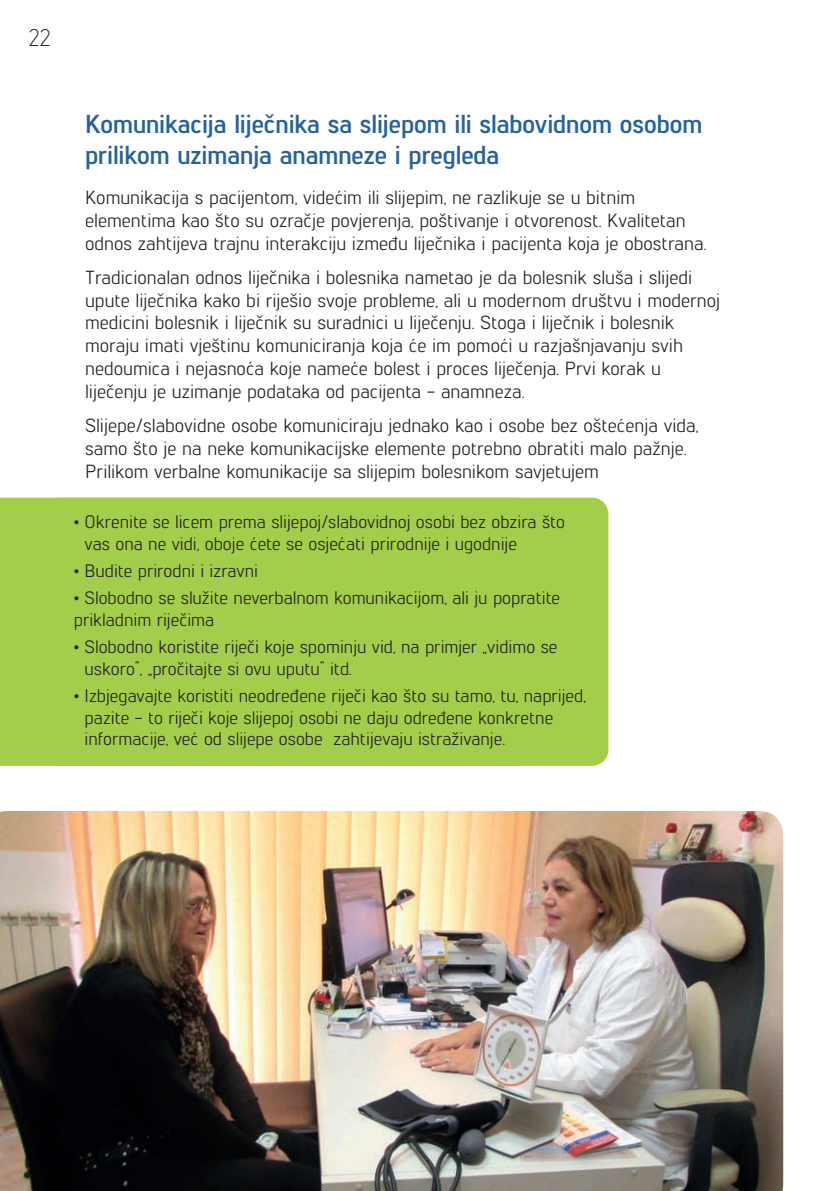
<style>
.page{position:relative;width:840px;height:1191px;background:#fff}
.page>*{position:absolute;margin:0;border:0;box-sizing:border-box;transform-origin:0 0}
.t1{font:700 26px/31.2px "Lintel";color:#26629d}
.t2{font:300 24px "Lintel";color:#231f20}
.t3{font:19px/22.8px "Lintel";color:#231f20}
.t4{font:18px/21.6px "Lintel";color:#231f20}
</style>
<div class="page">
<div style="left:0;top:497px;width:57px;height:269px;background:#a2ce4c"></div>
<div style="left:57px;top:497px;width:551px;height:269px;background:#a2ce4c"></div>
<img style="left:0;top:811px;width:782px;height:380px">
<p class="t2" style="left:28px;top:22px;width:24px">22</p>
<h1 class="t1" style="left:85px;top:107px;width:618px">Komunikacija liječnika sa slijepom ili slabovidnom osobom prilikom uzimanja anamneze i pregleda</h1>
<p class="t3" style="left:85px;top:185px;width:622px">Komunikacija s pacijentom, videćim ili slijepim, ne razlikuje se u bitnim elementima kao što su ozračje povjerenja, poštivanje i otvorenost. Kvalitetan odnos zahtijeva trajnu interakciju između liječnika i pacijenta koja je obostrana.</p>
<p class="t3" style="left:85px;top:265px;width:636px">Tradicionalan odnos liječnika i bolesnika nametao je da bolesnik sluša i slijedi upute liječnika kako bi riješio svoje probleme, ali u modernom društvu i modernoj medicini bolesnik i liječnik su suradnici u liječenju. Stoga i liječnik i bolesnik moraju imati vještinu komuniciranja koja će im pomoći u razjašnjavanju svih nedoumica i nejasnoća koje nameće bolest i proces liječenja. Prvi korak u liječenju je uzimanje podataka od pacijenta - anamneza.</p>
<p class="t3" style="left:85px;top:413px;width:614px">Slijepe/slabovidne osobe komuniciraju jednako kao i osobe bez oštećenja vida, samo što je na neke komunikacijske elemente potrebno obratiti malo pažnje.<br>Prilikom verbalne komunikacije sa slijepim bolesnikom savjetujem</p>
<p class="t4" style="left:85px;top:510px;width:482px;text-indent:-11px">• Okrenite se licem prema slijepoj/slabovidnoj osobi bez obzira što vas ona ne vidi, oboje ćete se osjećati prirodnije i ugodnije</p>
<p class="t4" style="left:74px;top:559px;width:185px">• Budite prirodni i izravni</p>
<p class="t4" style="left:74px;top:586px;width:487px">• Slobodno se služite neverbalnom komunikacijom, ali ju popratite prikladnim riječima</p>
<p class="t4" style="left:85px;top:635px;width:474px;text-indent:-11px">• Slobodno koristite riječi koje spominju vid, na primjer „vidimo se uskoro“, „pročitajte si ovu uputu“ itd.</p>
<p class="t4" style="left:85px;top:684px;width:502px;text-indent:-11px">• Izbjegavajte koristiti neodređene riječi kao što su tamo, tu, naprijed, pazite - to riječi koje slijepoj osobi ne daju određene konkretne informacije, već od slijepe osobe zahtijevaju istraživanje.</p>
</div>
